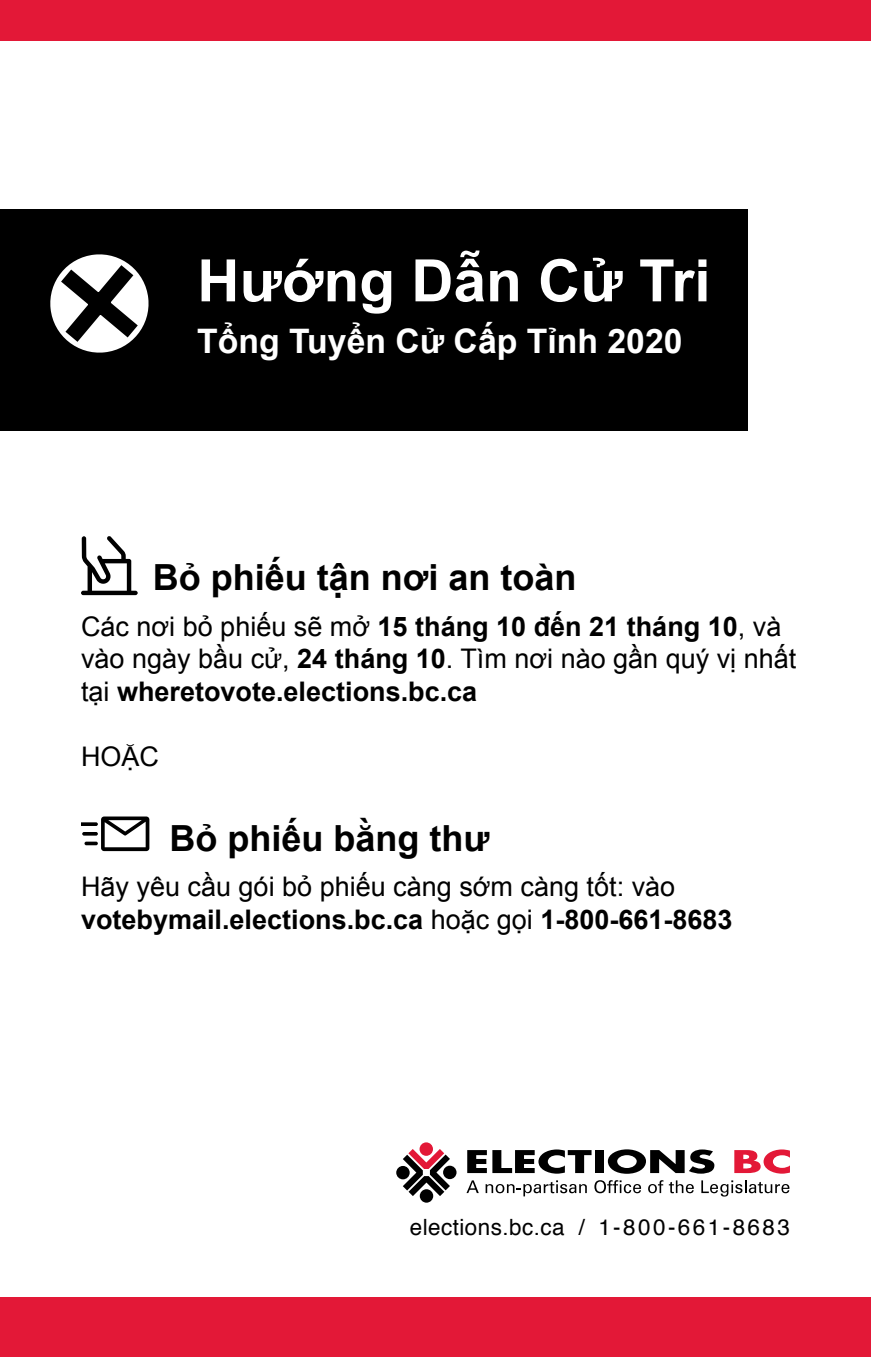
<style>
.page{position:relative;width:871px;height:1357px;background:#fff}
.page>*{position:absolute;margin:0;border:0;box-sizing:border-box;transform-origin:0 0}
.t1{font:700 58.5px "Arial";color:#fff}
.t2{font:700 36px "Arial";color:#000}
.t3{font:700 33.75px "Arial";color:#fff}
.t4{font:27px/32.4px "Arial";color:#000}
.t5{font:22.5px "Helvetica";letter-spacing:.02em;color:#000}
.s1{font-weight:700}
</style>
<div class="page">
<div style="left:0;top:209px;width:747px;height:221px;background:#000"></div>
<svg style="left:81px;top:536px;width:57px;height:59px"></svg>
<svg style="left:81px;top:816px;width:68px;height:35px"></svg>
<div style="left:396px;top:1166px;width:14px;height:13px;background:#000;border-radius:50%"></div>
<div style="left:419px;top:1142px;width:14px;height:14px;background:#e31837;border-radius:50%"></div>
<div style="left:443px;top:1165px;width:13px;height:14px;background:#000;border-radius:50%"></div>
<div style="left:420px;top:1189px;width:13px;height:13px;background:#000;border-radius:50%"></div>
<svg style="left:403px;top:1149px;width:47px;height:47px"></svg>
<svg style="left:467px;top:1149px;width:124px;height:24px"></svg>
<div style="left:595px;top:1150px;width:9px;height:23px;background:#000"></div>
<svg style="left:608px;top:1149px;width:106px;height:25px"></svg>
<svg style="left:734px;top:1149px;width:56px;height:24px"></svg>
<svg style="left:466px;top:1180px;width:13px;height:13px"></svg>
<svg style="left:485px;top:1180px;width:102px;height:16px"></svg>
<svg style="left:594px;top:1180px;width:47px;height:13px"></svg>
<svg style="left:648px;top:1180px;width:15px;height:13px"></svg>
<svg style="left:669px;top:1180px;width:25px;height:13px"></svg>
<svg style="left:701px;top:1180px;width:88px;height:16px"></svg>
<svg style="left:50px;top:254px;width:99px;height:99px"></svg>
<div style="left:0;top:1297px;width:871px;height:60px;background:#e31837"></div>
<div style="left:0;top:0;width:871px;height:40px;background:#e31837"></div>
<h1 class="t1" style="left:197px;top:242px;width:515px">Hướng Dẫn Cử Tri</h1>
<p class="t3" style="left:197px;top:319px;width:487px">Tổng Tuyển Cử Cấp Tỉnh 2020</p>
<h2 class="t2" style="left:153px;top:554px;width:425px">Bỏ phiếu tận nơi an toàn</h2>
<p class="t4" style="left:81px;top:610px;width:717px">Các nơi bỏ phiếu sẽ mở <span class="s1">15 tháng 10 đến 21 tháng 10</span>, và vào ngày bầu cử, <span class="s1">24 tháng 10</span>. Tìm nơi nào gần quý vị nhất tại <span class="s1">wheretovote.elections.bc.ca</span></p>
<p class="t4" style="left:81px;top:740px;width:80px">HOẶC</p>
<h2 class="t2" style="left:169px;top:814px;width:322px">Bỏ phiếu bằng thư</h2>
<p class="t4" style="left:81px;top:871px;width:653px">Hãy yêu cầu gói bỏ phiếu càng sớm càng tốt: vào <span class="s1">votebymail.elections.bc.ca</span> hoặc gọi <span class="s1">1-800-661-8683</span></p>
<p class="t5" style="left:410px;top:1210px;width:381px">elections.bc.ca / 1-800-661-8683</p>
</div>
